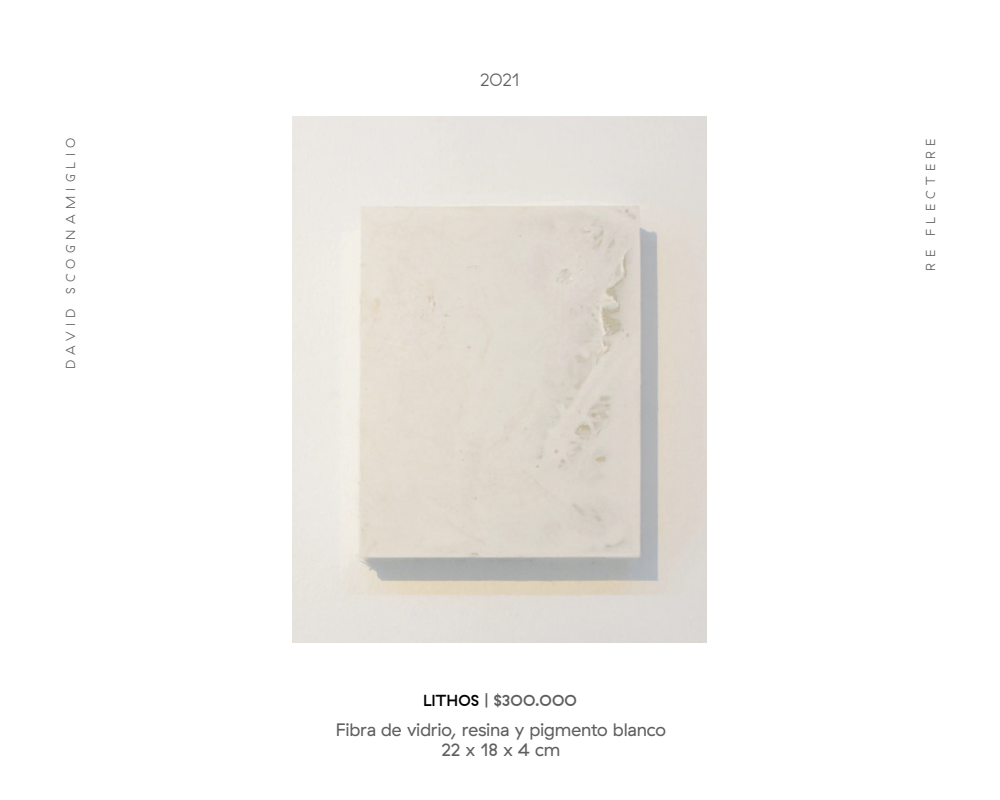
<style>
.page{position:relative;width:1000px;height:800px;background:#fff}
.page>*{position:absolute;margin:0;border:0;box-sizing:border-box;transform-origin:0 0}
.ingles{font:18px "GT Haptik";letter-spacing:-.015em;color:#5e5e5e}
.ingles-2{font:300 18px "GT Haptik";color:#5e5e5e}
.ingles-3{font:500 16px "GT Haptik";letter-spacing:.005em;color:#5e5e5e}
.ingles-4{font:300 13px "GT Haptik";letter-spacing:.41em;color:#5e5e5e}
.s1{color:#000}
</style>
<div class="page">
<img style="left:293px;top:116px;width:414px;height:527px">
<p class="ingles-2" style="left:480px;top:70px;width:41px">2021</p>
<p class="ingles-4" style="left:63px;top:369px;width:232px;rotate:-90deg">DAVID SCOGNAMIGLIO</p>
<p class="ingles-4" style="left:923px;top:271px;width:134px;rotate:-90deg">RE FLECTERE</p>
<p class="ingles-3" style="left:423px;top:691px;width:155px"><span class="s1">LITHOS</span> | $3OO.OOO</p>
<p class="ingles" style="left:336px;top:719px;width:332px">Fibra de vidrio, resina y pigmento blanco</p>
<p class="ingles" style="left:441px;top:739px;width:121px">22 x 18 x 4 cm</p>
</div>
